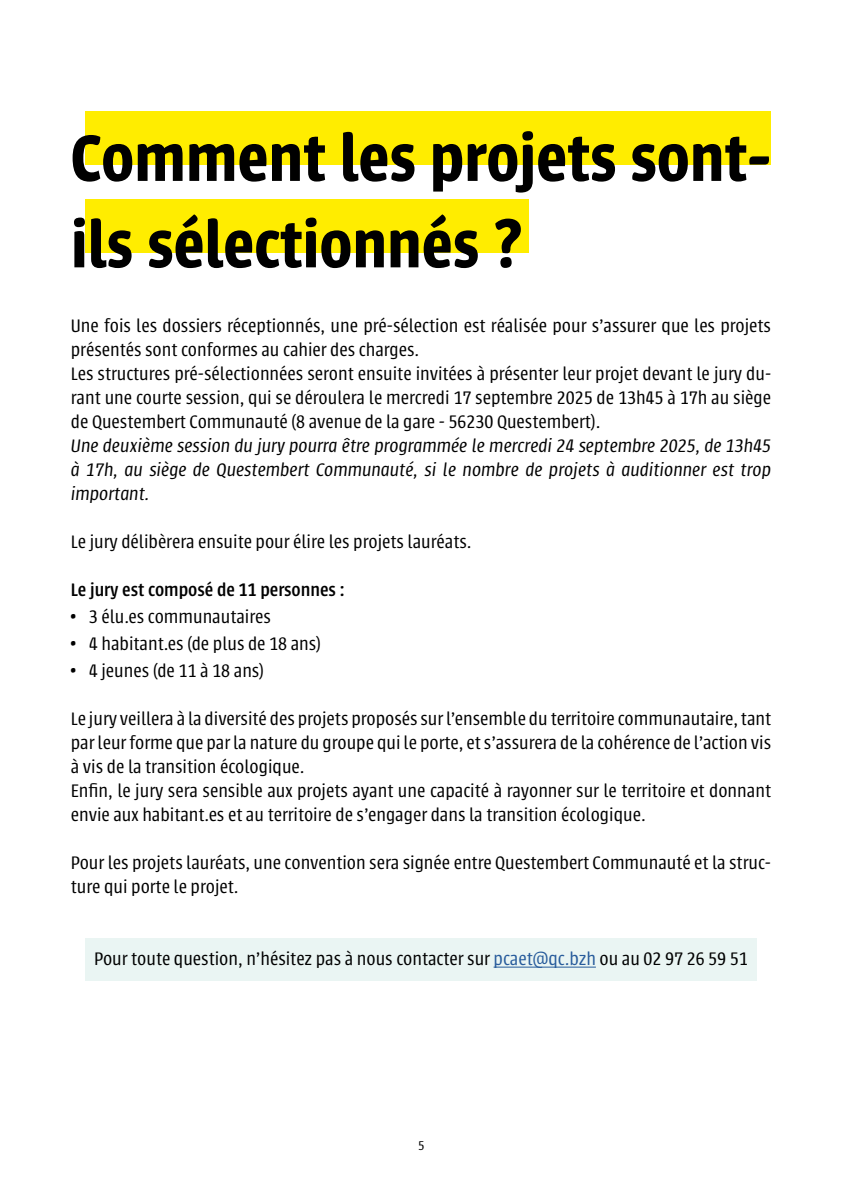
<style>
.page{position:relative;width:842px;height:1191px;background:#fff}
.page>*{position:absolute;margin:0;border:0;box-sizing:border-box;transform-origin:0 0}
.t1{font:600 72px/86.4px "Urbana";color:#000}
.t2{font:300 20px/24px "Urbana";color:#000}
.t3{font:italic 300 20px/24px "Urbana";color:#000;text-align:justify}
.t4{font:500 20px "Urbana";color:#000}
.t5{font:300 14px "Urbana";color:#000}
.s1{color:#275b9b}
</style>
<div class="page">
<div style="left:85px;top:938px;width:672px;height:42px;background:#eaf5f3"></div>
<div style="left:86px;top:111px;width:685px;height:54px;background:#ffed00"></div>
<div style="left:85px;top:199px;width:443px;height:54px;background:#ffed00"></div>
<hr style="left:494px;top:966px;width:102px;height:1px;background:#275b9b">
<h1 class="t1" style="left:71px;top:116px;width:702px">Comment les projets sont&shy;ils sélectionnés ?</h1>
<p class="t2" style="left:71px;top:314px;width:702px">Une fois les dossiers réceptionnés, une pré-sélection est réalisée pour s’assurer que les projets présentés sont conformes au cahier des charges.<br>Les structures pré-sélectionnées seront ensuite invitées à présenter leur projet devant le jury du&shy;rant une courte session, qui se déroulera le mercredi 17 septembre 2025 de 13h45 à 17h au siège de Questembert Communauté (8 avenue de la gare - 56230 Questembert).</p>
<p class="t3" style="left:71px;top:434px;width:702px">Une deuxième session du jury pourra être programmée le mercredi 24 septembre 2025, de 13h45 à 17h, au siège de Questembert Communauté, si le nombre de projets à auditionner est trop important.</p>
<p class="t2" style="left:71px;top:530px;width:402px">Le jury délibèrera ensuite pour élire les projets lauréats.</p>
<p class="t4" style="left:71px;top:579px;width:275px">Le jury est composé de 11 personnes :</p>
<p class="t2" style="left:71px;top:605px;width:202px">• 3 élu.es communautaires</p>
<p class="t2" style="left:71px;top:632px;width:252px">• 4 habitant.es (de plus de 18 ans)</p>
<p class="t2" style="left:71px;top:659px;width:195px">• 4 jeunes (de 11 à 18 ans)</p>
<p class="t2" style="left:71px;top:707px;width:702px">Le jury veillera à la diversité des projets proposés sur l’ensemble du territoire communautaire, tant par leur forme que par la nature du groupe qui le porte, et s’assurera de la cohérence de l’action vis à vis de la transition écologique.<br>Enfin, le jury sera sensible aux projets ayant une capacité à rayonner sur le territoire et donnant envie aux habitant.es et au territoire de s’engager dans la transition écologique.</p>
<p class="t2" style="left:71px;top:851px;width:702px">Pour les projets lauréats, une convention sera signée entre Questembert Communauté et la struc&shy;ture qui porte le projet.</p>
<p class="t2" style="left:94px;top:947px;width:655px">Pour toute question, n’hésitez pas à nous contacter sur <span class="s1">pcaet@qc.bzh</span> ou au 02 97 26 59 51</p>
<p class="t5" style="left:418px;top:1138px;width:8px">5</p>
</div>
